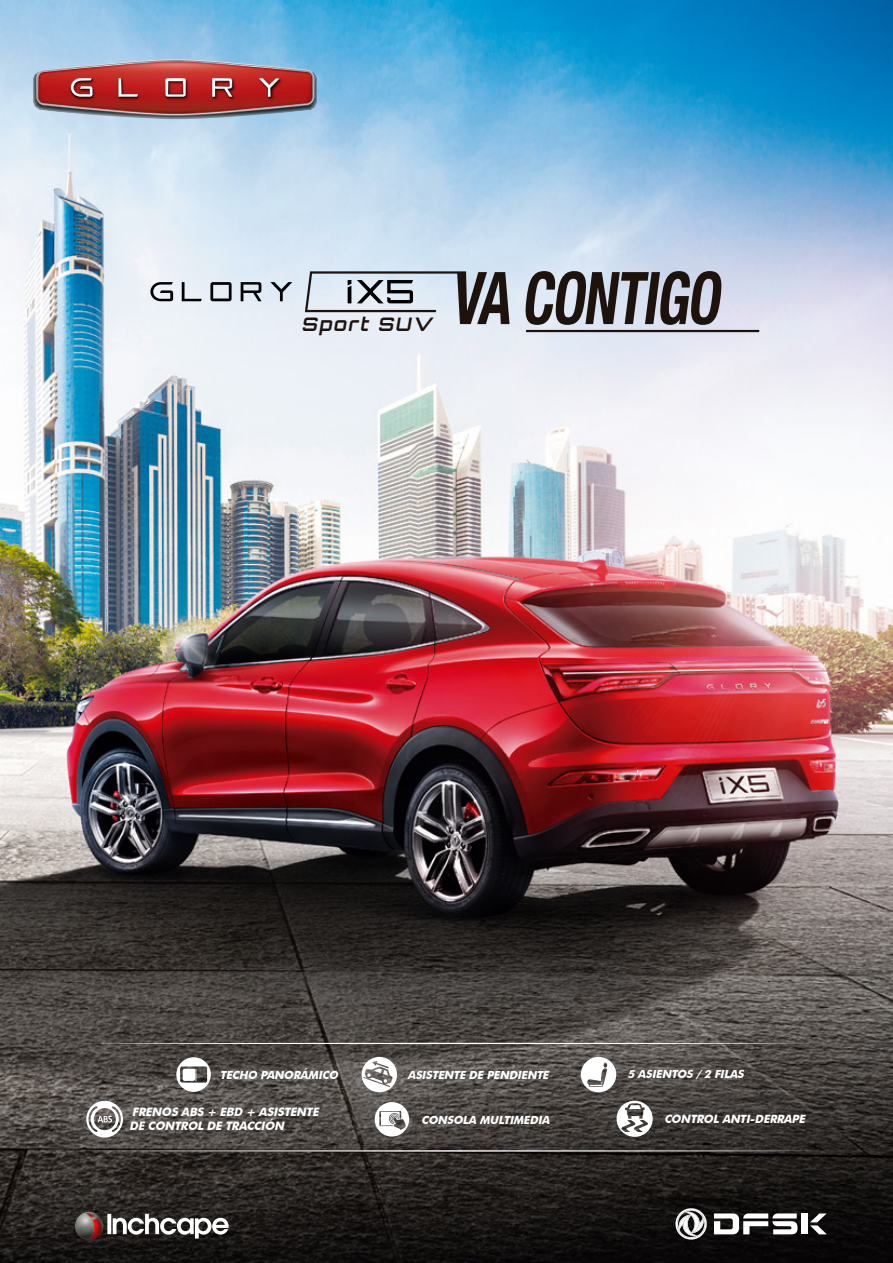
<style>
.page{position:relative;width:893px;height:1263px;background:#fff}
.page>*{position:absolute;margin:0;border:0;box-sizing:border-box;transform-origin:0 0}
.t1{font:italic 700 18.6px "Orbitron";color:#1e120d}
.t2{font:italic 700 11.7px/14px "Futura BT";color:#fff}
.t3{font:italic 700 11.4px "Futura BT";color:#fff}
.t4{font:italic 700 11.25px "Futura BT";color:#fff}
</style>
<div class="page">
<img style="left:0;top:0;width:893px;height:1263px">
<svg style="left:74px;top:1150px;width:745px;height:1px"></svg>
<svg style="left:74px;top:1043px;width:745px;height:1px"></svg>
<div style="left:802px;top:1213px;width:6px;height:21px;background:#fff"></div>
<svg style="left:714px;top:1213px;width:83px;height:21px"></svg>
<svg style="left:810px;top:1213px;width:17px;height:21px"></svg>
<svg style="left:675px;top:1208px;width:32px;height:31px"></svg>
<svg style="left:581px;top:1057px;width:35px;height:35px"></svg>
<svg style="left:176px;top:1057px;width:35px;height:35px"></svg>
<svg style="left:375px;top:1102px;width:34px;height:34px"></svg>
<svg style="left:86px;top:1101px;width:37px;height:36px"></svg>
<svg style="left:617px;top:1101px;width:36px;height:36px"></svg>
<svg style="left:362px;top:1057px;width:35px;height:35px"></svg>
<svg style="left:107px;top:1214px;width:122px;height:24px"></svg>
<img style="left:75px;top:1212px;width:28px;height:28px">
<img style="left:23px;top:46px;width:305px;height:83px">
<img style="left:24px;top:47px;width:302px;height:81px">
<img style="left:28px;top:47px;width:295px;height:42px">
<svg style="left:33px;top:59px;width:285px;height:62px"></svg>
<img style="left:65px;top:63px;width:230px;height:49px">
<svg style="left:525px;top:271px;width:196px;height:54px"></svg>
<hr style="left:526px;top:330px;width:233px;height:2px;background:#1e120d">
<svg style="left:182px;top:282px;width:20px;height:19px"></svg>
<svg style="left:270px;top:282px;width:22px;height:19px"></svg>
<svg style="left:210px;top:282px;width:22px;height:19px"></svg>
<svg style="left:241px;top:282px;width:21px;height:19px"></svg>
<svg style="left:150px;top:282px;width:23px;height:19px"></svg>
<svg style="left:305px;top:271px;width:205px;height:53px"></svg>
<h1 class="t1" style="left:301px;top:313px;width:136px">Sport SUV</h1>
<p class="t4" style="left:220px;top:1068px;width:123px">TECHO PANORÁMICO</p>
<p class="t4" style="left:627px;top:1067px;width:120px">5 ASIENTOS /2 FILAS</p>
<p class="t4" style="left:421px;top:1113px;width:133px">CONSOLA MULTIMEDIA</p>
<p class="t4" style="left:407px;top:1069px;width:145px">ASISTENTE DE PENDIENTE</p>
<p class="t2" style="left:129px;top:1104px;width:194px">FRENOS ABS + EBD + ASISTENTE<br>DE CONTROL DE TRACCIÓN</p>
<p class="t3" style="left:664px;top:1112px;width:145px">CONTROL ANTI-DERRAPE</p>
</div>
